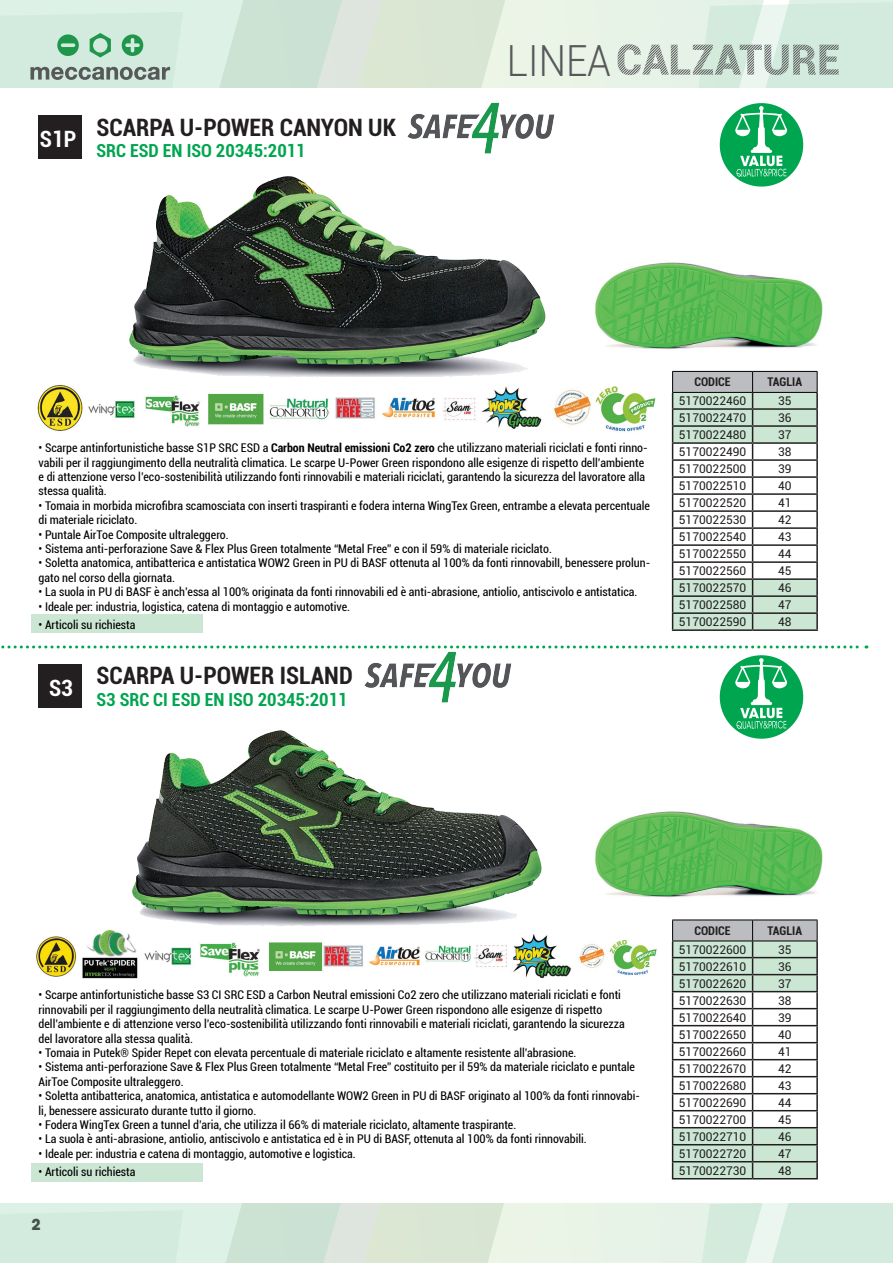
<style>
.page{position:relative;width:893px;height:1263px;background:#fff}
.page>*{position:absolute;margin:0;border:0;box-sizing:border-box;transform-origin:0 0}
.t1{font:300 42.9px "Roboto";color:#57585a;scale:.9 1}
.t2{font:700 condensed 24px "Roboto";color:#231f20}
.t3{font:700 condensed 22.5px "Roboto";color:#fff}
.t4{font:700 condensed 18px "Roboto";color:#00a54f}
.t5{font:700 15px "ITC Avant Garde Std";color:#57585a}
.t6{font:condensed 12px/14.4px "Roboto";color:#000}
.t7{font:12px "Roboto";color:#231f20}
.t8{font:700 condensed 12px "Roboto";color:#231f20}
.s1{font-weight:700}
</style>
<div class="page">
<svg style="left:0;top:1203px;width:893px;height:60px;background:#daebde"></svg>
<svg style="left:0;top:0;width:892px;height:87px;background:#d3e5d8"></svg>
<div style="left:32px;top:615px;width:171px;height:18px;background:#cbe6d3"></div>
<div style="left:38px;top:116px;width:44px;height:43px;background:#231f20"></div>
<hr style="left:672px;top:629px;width:81px;height:2px;background:#231f20">
<hr style="left:753px;top:629px;width:65px;height:2px;background:#231f20">
<svg style="left:672px;top:371px;width:146px;height:259px"></svg>
<hr style="left:672px;top:392px;width:81px;height:1px;background:#000">
<hr style="left:753px;top:392px;width:64px;height:1px;background:#000">
<div style="left:38px;top:664px;width:44px;height:44px;background:#231f20"></div>
<div style="left:32px;top:1163px;width:171px;height:18px;background:#cbe6d3"></div>
<hr style="left:672px;top:919px;width:81px;height:1px;background:#000">
<hr style="left:753px;top:919px;width:64px;height:1px;background:#000">
<svg style="left:672px;top:920px;width:146px;height:259px"></svg>
<hr style="left:672px;top:940px;width:81px;height:1px;background:#000">
<hr style="left:753px;top:940px;width:64px;height:1px;background:#000">
<img style="left:407px;top:102px;width:148px;height:52px">
<img style="left:129px;top:176px;width:417px;height:201px">
<img style="left:37px;top:385px;width:619px;height:47px">
<img style="left:595px;top:262px;width:228px;height:88px">
<div style="left:720px;top:103px;width:83px;height:84px;background:#00a54f;border-radius:50%"></div>
<svg style="left:735px;top:106px;width:52px;height:71px"></svg>
<div style="left:720px;top:655px;width:83px;height:84px;background:#00a54f;border-radius:50%"></div>
<svg style="left:735px;top:658px;width:52px;height:71px"></svg>
<img style="left:359px;top:648px;width:161px;height:53px">
<img style="left:36px;top:930px;width:621px;height:49px">
<img style="left:107px;top:701px;width:455px;height:263px">
<img style="left:595px;top:811px;width:228px;height:87px">
<svg style="left:1px;top:645px;width:866px;height:3px"></svg>
<h3 class="t3" style="left:40px;top:123px;width:38px">S1P</h3>
<h2 class="t2" style="left:97px;top:110px;width:301px">SCARPA U-POWER CANYON UK</h2>
<h3 class="t4" style="left:97px;top:138px;width:211px">SRC ESD EN ISO 20345:2011</h3>
<h1 class="t1" style="left:507px;top:31px;width:117px">LINEA</h1>
<p class="t6" style="left:39px;top:440px;width:611px">• Scarpe antinfortunistiche basse S1P SRC ESD a <span class="s1">Carbon Neutral emissioni Co2 zero</span> che utilizzano materiali riciclati e fonti rinno&shy;vabili per il raggiungimento della neutralità climatica. Le scarpe U-Power Green rispondono alle esigenze di rispetto dell’ambiente e di attenzione verso l’eco-sostenibilità utilizzando fonti rinnovabili e materiali riciclati, garantendo la sicurezza del lavoratore alla stessa qualità.</p>
<p class="t6" style="left:39px;top:498px;width:613px">• Tomaia in morbida microfibra scamosciata con inserti traspiranti e fodera interna WingTex Green, entrambe a elevata percentuale di materiale riciclato.</p>
<p class="t6" style="left:39px;top:527px;width:192px">• Puntale AirToe Composite ultraleggero.</p>
<p class="t6" style="left:39px;top:541px;width:515px">• Sistema anti-perforazione Save &amp; Flex Plus Green totalmente “Metal Free” e con il 59% di materiale riciclato.</p>
<p class="t6" style="left:39px;top:555px;width:613px">• Soletta anatomica, antibatterica e antistatica WOW2 Green in PU di BASF ottenuta al 100% da fonti rinnovabilI, benessere prolun&shy;gato nel corso della giornata.</p>
<p class="t6" style="left:39px;top:584px;width:600px">• La suola in PU di BASF è anch’essa al 100% originata da fonti rinnovabili ed è anti-abrasione, antiolio, antiscivolo e antistatica.</p>
<p class="t6" style="left:39px;top:599px;width:313px">• Ideale per: industria, logistica, catena di montaggio e automotive.</p>
<p class="t6" style="left:39px;top:617px;width:98px">• Articoli su richiesta</p>
<h3 class="t3" style="left:49px;top:672px;width:25px">S3</h3>
<h2 class="t2" style="left:97px;top:659px;width:258px">SCARPA U-POWER ISLAND</h2>
<h3 class="t4" style="left:97px;top:687px;width:253px">S3 SRC CI ESD EN ISO 20345:2011</h3>
<p class="t8" style="left:694px;top:374px;width:38px">CODICE</p>
<p class="t8" style="left:767px;top:374px;width:36px">TAGLIA</p>
<p class="t7" style="left:679px;top:392px;width:69px">5170022460</p>
<p class="t7" style="left:778px;top:392px;width:15px">35</p>
<p class="t7" style="left:679px;top:409px;width:69px">5170022470</p>
<p class="t7" style="left:778px;top:409px;width:15px">36</p>
<p class="t7" style="left:679px;top:426px;width:69px">5170022480</p>
<p class="t7" style="left:778px;top:426px;width:15px">37</p>
<p class="t7" style="left:679px;top:443px;width:69px">5170022490</p>
<p class="t7" style="left:778px;top:443px;width:15px">38</p>
<p class="t7" style="left:679px;top:460px;width:69px">5170022500</p>
<p class="t7" style="left:778px;top:460px;width:15px">39</p>
<p class="t7" style="left:679px;top:477px;width:69px">5170022510</p>
<p class="t7" style="left:778px;top:477px;width:15px">40</p>
<p class="t7" style="left:679px;top:494px;width:69px">5170022520</p>
<p class="t7" style="left:778px;top:494px;width:15px">41</p>
<p class="t7" style="left:679px;top:511px;width:69px">5170022530</p>
<p class="t7" style="left:778px;top:511px;width:15px">42</p>
<p class="t7" style="left:679px;top:528px;width:69px">5170022540</p>
<p class="t7" style="left:778px;top:528px;width:15px">43</p>
<p class="t7" style="left:679px;top:545px;width:69px">5170022550</p>
<p class="t7" style="left:778px;top:545px;width:15px">44</p>
<p class="t7" style="left:679px;top:562px;width:69px">5170022560</p>
<p class="t7" style="left:778px;top:562px;width:15px">45</p>
<p class="t7" style="left:679px;top:579px;width:69px">5170022570</p>
<p class="t7" style="left:778px;top:579px;width:15px">46</p>
<p class="t7" style="left:679px;top:596px;width:69px">5170022580</p>
<p class="t7" style="left:778px;top:596px;width:15px">47</p>
<p class="t7" style="left:679px;top:613px;width:69px">5170022590</p>
<p class="t7" style="left:778px;top:613px;width:15px">48</p>
<p class="t6" style="left:39px;top:987px;width:588px">• Scarpe antinfortunistiche basse S3 CI SRC ESD a Carbon Neutral emissioni Co2 zero che utilizzano materiali riciclati e fonti rinnovabili per il raggiungimento della neutralità climatica. Le scarpe U-Power Green rispondono alle esigenze di rispetto dell’ambiente e di attenzione verso l’eco-sostenibilità utilizzando fonti rinnovabili e materiali riciclati, garantendo la sicurezza del lavoratore alla stessa qualità.</p>
<p class="t6" style="left:39px;top:1045px;width:539px">• Tomaia in Putek® Spider Repet con elevata percentuale di materiale riciclato e altamente resistente all’abrasione.</p>
<p class="t6" style="left:39px;top:1059px;width:598px">• Sistema anti-perforazione Save &amp; Flex Plus Green totalmente “Metal Free” costituito per il 59% da materiale riciclato e puntale<br>AirToe Composite ultraleggero.</p>
<p class="t6" style="left:39px;top:1088px;width:603px">• Soletta antibatterica, anatomica, antistatica e automodellante WOW2 Green in PU di BASF originato al 100% da fonti rinnovabi&shy;li, benessere assicurato durante tutto il giorno.</p>
<p class="t6" style="left:39px;top:1117px;width:479px">• Fodera WingTex Green a tunnel d’aria, che utilizza il 66% di materiale riciclato, altamente traspirante.</p>
<p class="t6" style="left:39px;top:1131px;width:550px">• La suola è anti-abrasione, antiolio, antiscivolo e antistatica ed è in PU di BASF, ottenuta al 100% da fonti rinnovabili.</p>
<p class="t6" style="left:39px;top:1146px;width:319px">• Ideale per: industria e catena di montaggio, automotive e logistica.</p>
<p class="t6" style="left:39px;top:1164px;width:98px">• Articoli su richiesta</p>
<p class="t5" style="left:32px;top:1215px;width:11px">2</p>
<p class="t8" style="left:694px;top:922px;width:38px">CODICE</p>
<p class="t8" style="left:767px;top:922px;width:36px">TAGLIA</p>
<p class="t7" style="left:679px;top:941px;width:69px">5170022600</p>
<p class="t7" style="left:778px;top:941px;width:15px">35</p>
<p class="t7" style="left:679px;top:958px;width:69px">5170022610</p>
<p class="t7" style="left:778px;top:958px;width:15px">36</p>
<p class="t7" style="left:679px;top:975px;width:69px">5170022620</p>
<p class="t7" style="left:778px;top:975px;width:15px">37</p>
<p class="t7" style="left:679px;top:992px;width:69px">5170022630</p>
<p class="t7" style="left:778px;top:992px;width:15px">38</p>
<p class="t7" style="left:679px;top:1009px;width:69px">5170022640</p>
<p class="t7" style="left:778px;top:1009px;width:15px">39</p>
<p class="t7" style="left:679px;top:1026px;width:69px">5170022650</p>
<p class="t7" style="left:778px;top:1026px;width:15px">40</p>
<p class="t7" style="left:679px;top:1043px;width:69px">5170022660</p>
<p class="t7" style="left:778px;top:1043px;width:15px">41</p>
<p class="t7" style="left:679px;top:1060px;width:69px">5170022670</p>
<p class="t7" style="left:778px;top:1060px;width:15px">42</p>
<p class="t7" style="left:679px;top:1077px;width:69px">5170022680</p>
<p class="t7" style="left:778px;top:1077px;width:15px">43</p>
<p class="t7" style="left:679px;top:1094px;width:69px">5170022690</p>
<p class="t7" style="left:778px;top:1094px;width:15px">44</p>
<p class="t7" style="left:679px;top:1111px;width:69px">5170022700</p>
<p class="t7" style="left:778px;top:1111px;width:15px">45</p>
<p class="t7" style="left:679px;top:1128px;width:69px">5170022710</p>
<p class="t7" style="left:778px;top:1128px;width:15px">46</p>
<p class="t7" style="left:679px;top:1145px;width:69px">5170022720</p>
<p class="t7" style="left:778px;top:1145px;width:15px">47</p>
<p class="t7" style="left:679px;top:1162px;width:69px">5170022730</p>
<p class="t7" style="left:778px;top:1162px;width:15px">48</p>
</div>
